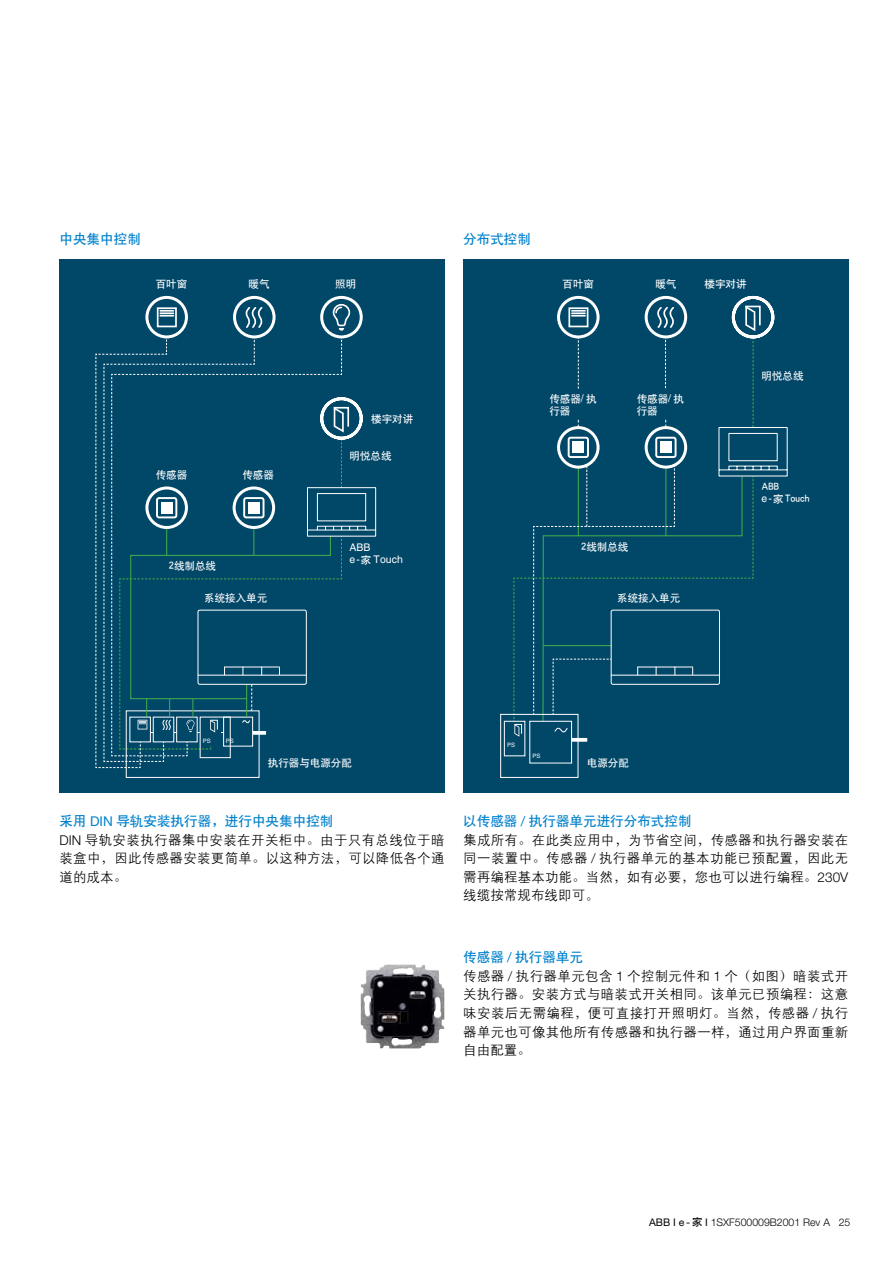
<style>
.page{position:relative;width:893px;height:1263px;background:#fff}
.page>*{position:absolute;margin:0;border:0;box-sizing:border-box;transform-origin:0 0}
.t1{font:13.5px/18.6px "H Yg 2 gj";letter-spacing:.02em;color:#000;text-align:justify}
.t2{font:13.5px "H Yb 1 gj";letter-spacing:.005em;color:#0081cc}
.t3{font:10.5px/12px "H Yb 1 gj";color:#fff}
.t4{font:300 10.5px "Helvetica Neue LT Pro";color:#000}
.t5{font:10.5px/12px "Helvetica";color:#fff}
.t6{font:6px "Helvetica";color:#fff}
.s1{font-family:"H Yb 1 gj"}
.s2{font-family:"Helvetica"}
.s3{font-family:"Helvetica Neue LT Std"}
.s4{font-family:"ST Zhongsong"}
.s5{font-family:"Helvetica Neue LT Std";font-weight:300}
.s6{font-family:"ST Song"}
.s7{font-family:"Helvetica Neue LT Pro";font-weight:300}
.s8{font-family:"Helvetica Neue LT Std";font-weight:400}
.s9{font-family:"H Yb 1 gj";font-weight:400}
</style>
<div class="page">
<img style="left:360px;top:964px;width:85px;height:84px">
<div style="left:60px;top:260px;width:385px;height:533px;background:#004768"></div>
<div style="left:126px;top:710px;width:133px;height:68px;border:1px solid #fff"></div>
<div style="left:145px;top:296px;width:43px;height:42px;border:3px solid #fff;border-radius:50%"></div>
<div style="left:233px;top:296px;width:43px;height:42px;border:3px solid #fff;border-radius:50%"></div>
<div style="left:320px;top:296px;width:43px;height:42px;border:3px solid #fff;border-radius:50%"></div>
<svg style="left:95px;top:303px;width:281px;height:465px"></svg>
<div style="left:463px;top:259px;width:385px;height:534px;background:#004768"></div>
<svg style="left:572px;top:738px;width:15px;height:4px"></svg>
<div style="left:500px;top:714px;width:78px;height:64px;border:1px solid #fff"></div>
<svg style="left:513px;top:295px;width:275px;height:442px"></svg>
<div style="left:504px;top:721px;width:21px;height:35px;border:1px solid #fff"></div>
<div style="left:529px;top:721px;width:43px;height:42px;border:1px solid #fff"></div>
<p class="t2" style="left:60px;top:232px;width:83px">中央集中控制</p>
<p class="t2" style="left:463px;top:232px;width:69px">分布式控制</p>
<p class="t3" style="left:156px;top:278px;width:33px">百叶窗</p>
<p class="t3" style="left:249px;top:278px;width:22px">暖气</p>
<p class="t3" style="left:335px;top:278px;width:22px">照明</p>
<p class="t3" style="left:563px;top:278px;width:33px">百叶窗</p>
<p class="t3" style="left:655px;top:278px;width:22px">暖气</p>
<p class="t3" style="left:705px;top:278px;width:43px">楼宇对讲</p>
<p class="t3" style="left:156px;top:468px;width:33px">传感器</p>
<p class="t3" style="left:242px;top:468px;width:33px">传感器</p>
<p class="t3" style="left:169px;top:560px;width:49px">2线制总线</p>
<p class="t3" style="left:204px;top:592px;width:64px">系统接入单元</p>
<p class="t3" style="left:371px;top:413px;width:43px">楼宇对讲</p>
<p class="t3" style="left:350px;top:449px;width:43px">明悦总线</p>
<p class="t5" style="left:350px;top:541px;width:55px">ABB<br>e-<span class="s1">家</span> Touch</p>
<p class="t3" style="left:549px;top:393px;width:49px">传感器<span class="s2">/</span> 执行器</p>
<p class="t3" style="left:637px;top:393px;width:49px">传感器<span class="s2">/</span> 执行器</p>
<p class="t3" style="left:581px;top:541px;width:49px">2线制总线</p>
<p class="t3" style="left:617px;top:592px;width:64px">系统接入单元</p>
<p class="t3" style="left:762px;top:370px;width:43px">明悦总线</p>
<p class="t3" style="left:762px;top:481px;width:50px">ABB<br><span class="s2">e-</span>家Touch</p>
<p class="t6" style="left:203px;top:737px;width:10px">PS</p>
<p class="t6" style="left:226px;top:737px;width:10px">PS</p>
<p class="t3" style="left:268px;top:756px;width:85px">执行器与电源分配</p>
<p class="t6" style="left:507px;top:741px;width:10px">PS</p>
<p class="t6" style="left:532px;top:753px;width:10px">PS</p>
<p class="t3" style="left:587px;top:756px;width:43px">电源分配</p>
<p class="t2" style="left:60px;top:814px;width:275px">采用 <span class="s3">DIN</span> 导轨安装执行器<span class="s4">，</span>进行中央集中控制</p>
<p class="t1" style="left:60px;top:830px;width:387px"><span class="s5">DIN</span> 导轨安装执行器集中安装在开关柜中<span class="s6">。</span>由于只有总线位于暗装盒中<span class="s6">，</span>因此传感器安装更简单<span class="s6">。</span>以这种方法<span class="s6">，</span>可以降低各个通道的成本<span class="s6">。</span></p>
<p class="t2" style="left:463px;top:814px;width:230px">以传感器 <span class="s3">/</span> 执行器单元进行分布式控制</p>
<p class="t1" style="left:463px;top:830px;width:387px">集成所有<span class="s6">。</span>在此类应用中<span class="s6">，</span>为节省空间<span class="s6">，</span>传感器和执行器安装在同一装置中<span class="s6">。</span>传感器 <span class="s5">/</span> 执行器单元的基本功能已预配置<span class="s6">，</span>因此无需再编程基本功能<span class="s6">。</span>当然<span class="s6">，</span>如有必要<span class="s6">，</span>您也可以进行编程<span class="s6">。</span><span class="s7">230</span><span class="s5">V</span>线缆按常规布线即可<span class="s6">。</span></p>
<p class="t2" style="left:463px;top:950px;width:121px">传感器 <span class="s3">/</span> 执行器单元</p>
<p class="t1" style="left:463px;top:966px;width:387px">传感器 <span class="s5">/</span> 执行器单元包含 <span class="s7">1</span> 个控制元件和 <span class="s7">1</span> 个<span class="s6">（</span>如图<span class="s6">）</span>暗装式开关执行器<span class="s6">。</span>安装方式与暗装式开关相同<span class="s6">。</span>该单元已预编程<span class="s6">：</span>这意味安装后无需编程<span class="s6">，</span>便可直接打开照明灯<span class="s6">。</span>当然<span class="s6">，</span>传感器 <span class="s5">/</span> 执行器单元也可像其他所有传感器和执行器一样<span class="s6">，</span>通过用户界面重新自由配置<span class="s6">。</span></p>
<p class="t4" style="left:649px;top:1215px;width:203px"><span class="s8">ABB I e -</span> <span class="s9">家</span> <span class="s8">I</span> 1<span class="s3">SXF</span>500009<span class="s3">B</span>2001 <span class="s3">Rev A</span> 25</p>
</div>
